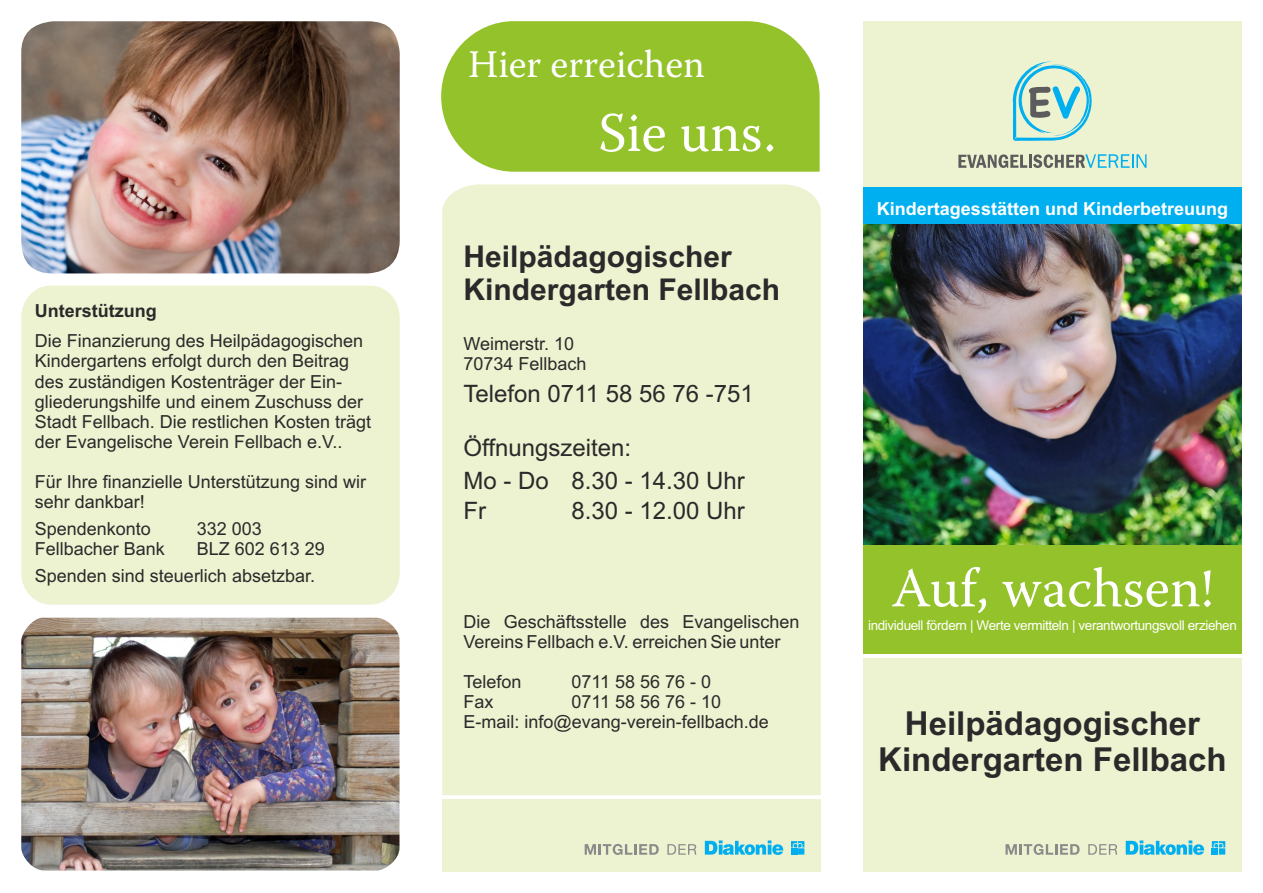
<style>
.page{position:relative;width:1263px;height:893px;background:#fff}
.page>*{position:absolute;margin:0;border:0;box-sizing:border-box;transform-origin:0 0}
.t1{font:55.5px "Warnock Pro";color:#fff}
.t2{font:39px "Warnock Pro";color:#fff}
.t3{font:700 33px/36.9px "Arial";color:#2b2929;text-align:center}
.t4{font:700 30px/33.5px "Arial";color:#2b2929}
.t5{font:24px/33.5px "Arial";color:#2b2929}
.t6{font:18px/20.1px "Arial";color:#2b2929}
.t7{font:700 18px "Arial";color:#fff}
.t8{font:700 18px "Arial";color:#2b2929}
.t9{font:13.5px "Arial";letter-spacing:-.03em;color:#fff}
</style>
<div class="page">
<div style="left:21px;top:286px;width:379px;height:319px;background:#edf2d1;border-radius:31px"></div>
<div style="left:863px;top:21px;width:379px;height:633px;background:#edf2d1"></div>
<div style="left:863px;top:658px;width:379px;height:214px;background:#edf2d1"></div>
<div style="left:442px;top:184px;width:379px;height:611px;background:#edf2d1"></div>
<svg style="left:441px;top:21px;width:379px;height:151px;background:#9bc639"></svg>
<div style="left:442px;top:799px;width:379px;height:73px;background:#edf2d1"></div>
<svg style="left:958px;top:154px;width:188px;height:14px"></svg>
<svg style="left:1012px;top:62px;width:80px;height:79px"></svg>
<svg style="left:1126px;top:840px;width:78px;height:15px"></svg>
<svg style="left:1212px;top:841px;width:13px;height:14px"></svg>
<svg style="left:1005px;top:844px;width:74px;height:11px"></svg>
<svg style="left:1088px;top:844px;width:29px;height:11px"></svg>
<svg style="left:705px;top:840px;width:78px;height:15px"></svg>
<svg style="left:791px;top:841px;width:13px;height:14px"></svg>
<svg style="left:585px;top:844px;width:74px;height:11px"></svg>
<svg style="left:667px;top:844px;width:29px;height:11px"></svg>
<img style="left:21px;top:21px;width:379px;height:252px;border-radius:32px">
<img style="left:863px;top:224px;width:379px;height:321px">
<div style="left:863px;top:187px;width:379px;height:37px;background:#00afef"></div>
<div style="left:863px;top:545px;width:379px;height:109px;background:#94c22b"></div>
<img style="left:21px;top:618px;width:378px;height:252px;border-radius:23px">
<p class="t8" style="left:35px;top:304px;width:123px">Unterstützung</p>
<p class="t6" style="left:35px;top:333px;width:338px">Die Finanzierung des Heilpädagogischen Kindergartens erfolgt durch den Beitrag des zuständigen Kostenträger der Ein&shy;gliederungshilfe und einem Zuschuss der Stadt Fellbach. Die restlichen Kosten trägt der Evangelische Verein Fellbach e.V..</p>
<p class="t6" style="left:35px;top:473px;width:333px">Für Ihre finanzielle Unterstützung sind wir sehr dankbar!</p>
<p class="t6" style="left:35px;top:520px;width:118px">Spendenkonto</p>
<p class="t6" style="left:197px;top:520px;width:67px">332 003</p>
<p class="t6" style="left:35px;top:540px;width:132px">Fellbacher Bank</p>
<p class="t6" style="left:35px;top:537px;width:292px;line-height:26.8px;text-indent:162px">BLZ 602 613 29<br>Spenden sind steuerlich absetzbar.</p>
<h2 class="t2" style="left:468px;top:49px;width:238px">Hier erreichen</h2>
<h1 class="t1" style="left:598px;top:110px;width:180px">Sie uns.</h1>
<h3 class="t4" style="left:463px;top:242px;width:318px">Heilpädagogischer<br>Kindergarten Fellbach</h3>
<p class="t6" style="left:463px;top:335px;width:125px">Weimerstr. 10<br>70734 Fellbach</p>
<h3 class="t5" style="left:463px;top:379px;width:292px">Telefon 0711 58 56 76 -751</h3>
<h3 class="t5" style="left:463px;top:433px;width:283px">Öffnungszeiten:<br>Mo - Do 8.30 - 14.30 Uhr</h3>
<h3 class="t5" style="left:463px;top:496px;width:24px">Fr</h3>
<h3 class="t5" style="left:571px;top:496px;width:175px">8.30 - 12.00 Uhr</h3>
<p class="t6" style="left:463px;top:613px;width:337px">Die Geschäftsstelle des Evangelischen<br>Vereins Fellbach e.V. erreichen Sie unter</p>
<p class="t6" style="left:463px;top:673px;width:60px">Telefon</p>
<p class="t6" style="left:571px;top:673px;width:141px">0711 58 56 76 - 0</p>
<p class="t6" style="left:463px;top:693px;width:32px">Fax</p>
<p class="t6" style="left:463px;top:693px;width:307px;text-indent:108px">0711 58 56 76 - 10<br>E-mail: info@evang-verein-fellbach.de</p>
<p class="t7" style="left:877px;top:202px;width:353px">Kindertagesstätten und Kinderbetreuung</p>
<h1 class="t1" style="left:891px;top:565px;width:323px">Auf, wachsen!</h1>
<p class="t9" style="left:868px;top:620px;width:370px">individuell fördern | Werte vermitteln | verantwortungsvoll erziehen</p>
<h3 class="t3" style="left:878px;top:707px;width:350px">Heilpädagogischer<br>Kindergarten Fellbach</h3>
</div>
